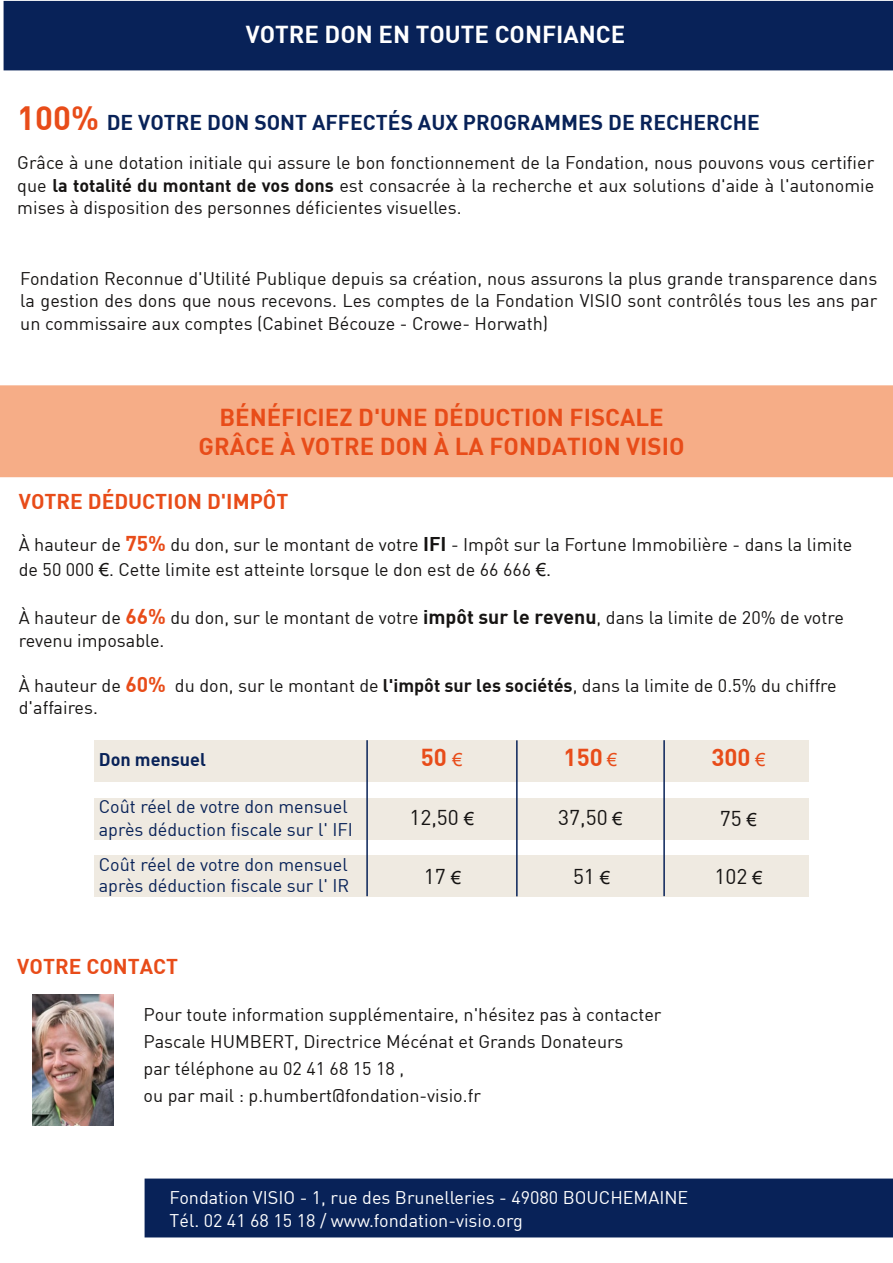
<style>
.page{position:relative;width:893px;height:1263px;background:#fff}
.page>*{position:absolute;margin:0;border:0;box-sizing:border-box;transform-origin:0 0}
.t1{font:24px/28.5px "DIN Bold";color:#e84c19;text-align:center}
.t2{font:24px "DIN Bold";color:#fff}
.t3{font:21px "DIN Bold";color:#082258}
.t4{font:21px "DIN Bold";color:#e84c19}
.t5{font:21px "DIN";color:#161413}
.t6{font:18px/22.5px "DIN";color:#161413}
.t7{font:18px/22.5px "DIN";color:#082258}
.t8{font:18px/22.5px "DIN";color:#fff}
.t9{font:18px "DIN Bold";color:#082258}
.s1{font-size:33px;color:#e84c19}
.s2{font-family:"DIN Bold"}
.s3{font-family:"DIN Bold";font-size:21px;color:#e84c19}
.s4{font-family:"DIN Bold";font-size:19.5px}
.s5{font-family:"Arial"}
.s6{font-family:"Arial";font-size:18px}
</style>
<div class="page">
<div style="left:4px;top:1px;width:889px;height:69px;background:#082258"></div>
<div style="left:94px;top:740px;width:715px;height:42px;background:#efeae1"></div>
<div style="left:94px;top:855px;width:715px;height:41px;background:#efeae1"></div>
<div style="left:94px;top:798px;width:715px;height:41px;background:#efeae1"></div>
<hr style="left:366px;top:740px;width:2px;height:156px;background:#082258">
<hr style="left:516px;top:740px;width:2px;height:156px;background:#082258">
<hr style="left:663px;top:740px;width:2px;height:156px;background:#082258">
<div style="left:0;top:385px;width:893px;height:92px;background:#f6ad87"></div>
<div style="left:145px;top:1178px;width:748px;height:59px;background:#082258"></div>
<img style="left:32px;top:995px;width:81px;height:130px">
<h1 class="t2" style="left:246px;top:18px;width:381px">VOTRE DON EN TOUTE CONFIANCE</h1>
<p class="t3" style="left:17px;top:109px;width:744px"><span class="s1">100%</span> DE VOTRE DON SONT AFFECTÉS AUX PROGRAMMES DE RECHERCHE</p>
<p class="t6" style="left:17px;top:151px;width:858px;text-align:justify">Grâce à une dotation initiale qui assure le bon fonctionnement de la Fondation, nous pouvons vous certifier que <span class="s2">la totalité du montant de vos dons</span> est consacrée à la recherche et aux solutions d'aide à l'autonomie mises à disposition des personnes déficientes visuelles.</p>
<p class="t6" style="left:20px;top:266px;width:858px;text-align:justify">Fondation Reconnue d'Utilité Publique depuis sa création, nous assurons la plus grande transparence dans la gestion des dons que nous recevons. Les comptes de la Fondation VISIO sont contrôlés tous les ans par un commissaire aux comptes (Cabinet Bécouze - Crowe- Horwath)</p>
<h1 class="t1" style="left:199px;top:402px;width:487px">BÉNÉFICIEZ D'UNE DÉDUCTION FISCALE<br>GRÂCE À VOTRE DON À LA FONDATION VISIO</h1>
<p class="t4" style="left:19px;top:487px;width:271px">VOTRE DÉDUCTION D'IMPÔT</p>
<p class="t6" style="left:19px;top:531px;width:835px;line-height:25.5px">À hauteur de <span class="s3">75%</span> du don, sur le montant de votre <span class="s4">IFI</span> - Impôt sur la Fortune Immobilière - dans la limite de 50 000 <span class="s5">€</span>. Cette limite est atteinte lorsque le don est de 66 666 <span class="s5">€.</span></p>
<p class="t6" style="left:19px;top:606px;width:827px">À hauteur de <span class="s3">66%</span> du don, sur le montant de votre <span class="s4">impôt sur le revenu</span>, dans la limite de 20% de votre revenu imposable.</p>
<p class="t6" style="left:19px;top:673px;width:819px">À hauteur de <span class="s3">60%</span> du don, sur le montant de <span class="s2">l'impôt sur les sociétés</span>, dans la limite de 0.5% du chiffre d'affaires.</p>
<p class="t9" style="left:99px;top:748px;width:109px">Don mensuel</p>
<p class="t7" style="left:99px;top:795px;width:256px">Coût réel de votre don mensuel après déduction fiscale sur l' IFI</p>
<p class="t7" style="left:99px;top:853px;width:252px;line-height:21px">Coût réel de votre don mensuel après déduction fiscale sur l' IR</p>
<p class="t4" style="left:17px;top:953px;width:162px">VOTRE CONTACT</p>
<h1 class="t1" style="left:421px;top:742px;width:43px">50 <span class="s6">€</span></h1>
<h1 class="t1" style="left:564px;top:742px;width:55px">150 <span class="s6">€</span></h1>
<p class="t5" style="left:409px;top:804px;width:66px">12,50 <span class="s6">€</span></p>
<p class="t5" style="left:558px;top:804px;width:66px">37,50 <span class="s6">€</span></p>
<p class="t5" style="left:424px;top:863px;width:39px">17 <span class="s6">€</span></p>
<p class="t5" style="left:573px;top:863px;width:39px">51 <span class="s6">€</span></p>
<p class="t6" style="left:144px;top:1000px;width:519px;line-height:27px">Pour toute information supplémentaire, n'hésitez pas à contacter Pascale HUMBERT, Directrice Mécénat et Grands Donateurs<br>par téléphone au 02 41 68 15 18 ,<br>ou par mail : p.humbert@fondation-visio.fr</p>
<h1 class="t1" style="left:711px;top:742px;width:56px">300 <span class="s6">€</span></h1>
<p class="t5" style="left:720px;top:805px;width:38px">75 <span class="s6">€</span></p>
<p class="t5" style="left:714px;top:863px;width:49px">102 <span class="s6">€</span></p>
<p class="t8" style="left:170px;top:1186px;width:520px">Fondation VISIO - 1, rue des Brunelleries - 49080 BOUCHEMAINE<br>Tél. 02 41 68 15 18 / www.fondation-visio.org</p>
</div>
